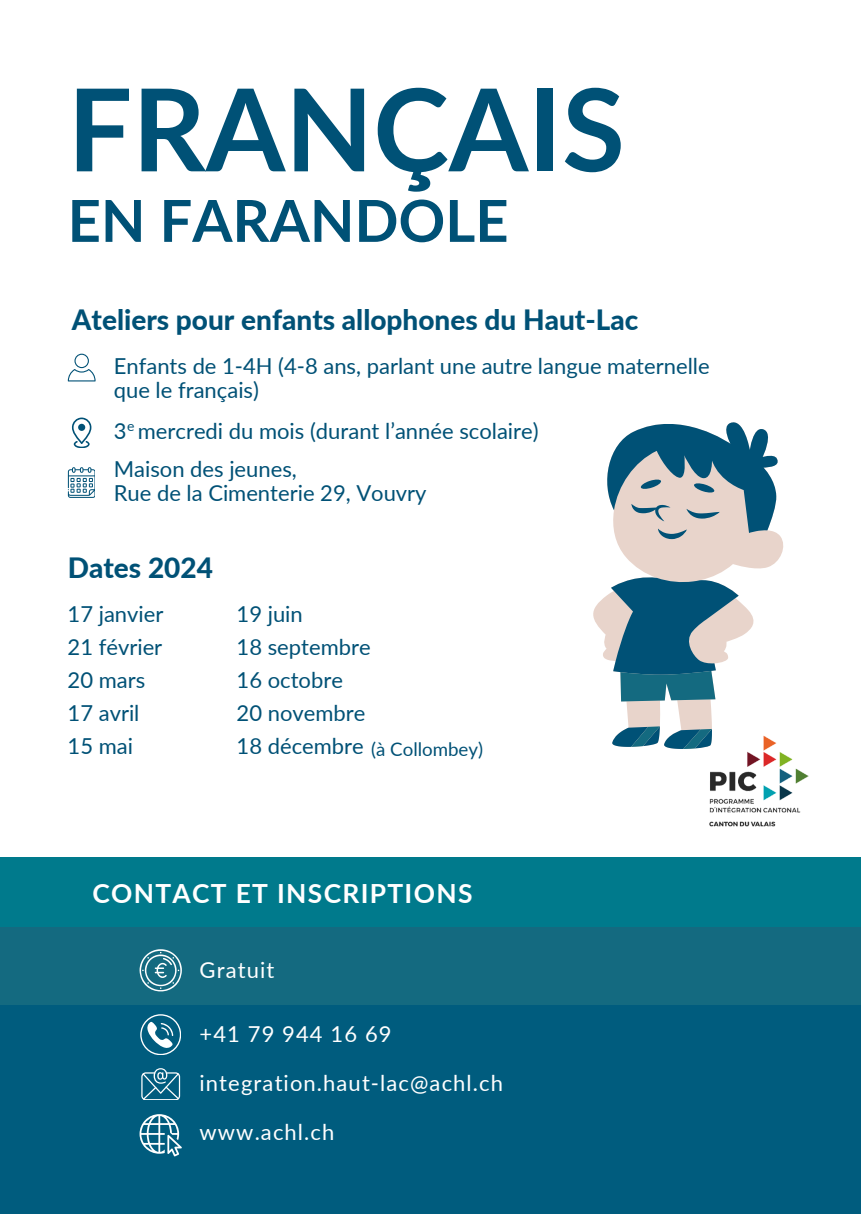
<style>
.page{position:relative;width:861px;height:1214px;background:#fff}
.page>*{position:absolute;margin:0;border:0;box-sizing:border-box;transform-origin:0 0}
.t1{font:700 114.4px "Lato";color:#005176}
.t2{font:700 57.8px "Lato";color:#005176}
.t3{font:800 28px "Lato";color:#005176}
.t4{font:700 26.4px "Lato";letter-spacing:.05em;color:#fff}
.t5{font:22px "Lato";color:#005176}
.t6{font:22px "Lato";letter-spacing:.05em;color:#fff}
.t7{font:18.8px "Lato";color:#005176}
.t8{font:14px "Lato";color:#005176}
</style>
<div class="page">
<div style="left:0;top:857px;width:861px;height:356px;background:#007a8c"></div>
<div style="left:0;top:927px;width:861px;height:286px;background:#146a80"></div>
<div style="left:0;top:1005px;width:861px;height:208px;background:#005c7e"></div>
<svg style="left:140px;top:1014px;width:41px;height:40px"></svg>
<svg style="left:141px;top:1068px;width:39px;height:31px"></svg>
<svg style="left:140px;top:1114px;width:42px;height:42px"></svg>
<svg style="left:140px;top:949px;width:42px;height:43px"></svg>
<svg style="left:600px;top:422px;width:178px;height:326px"></svg>
<svg style="left:68px;top:467px;width:27px;height:30px"></svg>
<svg style="left:72px;top:417px;width:19px;height:30px"></svg>
<div style="left:78px;top:424px;width:7px;height:7px;background:#005176;border-radius:50%"></div>
<svg style="left:68px;top:354px;width:28px;height:27px"></svg>
<img style="left:688px;top:723px;width:121px;height:104px">
<p class="t1" style="left:68px;top:58px;width:559px">FRANÇAIS</p>
<p class="t2" style="left:68px;top:185px;width:442px">EN FARANDOLE</p>
<p class="t3" style="left:72px;top:302px;width:568px">Ateliers pour enfants allophones du Haut-Lac</p>
<p class="t5" style="left:114px;top:352px;width:597px">Enfants de 1-4H (4-8 ans, parlant une autre langue maternelle</p>
<p class="t5" style="left:114px;top:376px;width:147px">que le français)</p>
<p class="t5" style="left:114px;top:417px;width:426px">3 mercredi du mois (durant l’année scolaire)</p>
<p class="t5" style="left:114px;top:455px;width:185px">Maison des jeunes,</p>
<p class="t5" style="left:114px;top:479px;width:314px">Rue de la Cimenterie 29, Vouvry</p>
<p class="t8" style="left:127px;top:417px;width:9px">e</p>
<p class="t3" style="left:68px;top:551px;width:147px">Dates 2024</p>
<p class="t5" style="left:68px;top:600px;width:97px">17 janvier</p>
<p class="t5" style="left:68px;top:633px;width:96px">21 février</p>
<p class="t5" style="left:68px;top:666px;width:79px">20 mars</p>
<p class="t5" style="left:68px;top:699px;width:73px">17 avril</p>
<p class="t5" style="left:68px;top:732px;width:67px">15 mai</p>
<p class="t5" style="left:237px;top:600px;width:68px">19 juin</p>
<p class="t5" style="left:237px;top:633px;width:136px">18 septembre</p>
<p class="t5" style="left:237px;top:666px;width:108px">16 octobre</p>
<p class="t5" style="left:237px;top:699px;width:130px">20 novembre</p>
<p class="t5" style="left:237px;top:732px;width:129px">18 décembre</p>
<p class="t7" style="left:371px;top:737px;width:114px">(à Collombey)</p>
<p class="t4" style="left:92px;top:876px;width:382px">CONTACT ET INSCRIPTIONS</p>
<p class="t6" style="left:200px;top:956px;width:76px">Gratuit</p>
<p class="t6" style="left:200px;top:1020px;width:194px">+41 79 944 16 69</p>
<p class="t6" style="left:200px;top:1069px;width:305px">integration.haut-lac@achl.ch</p>
<p class="t6" style="left:200px;top:1118px;width:136px">www.achl.ch</p>
</div>
